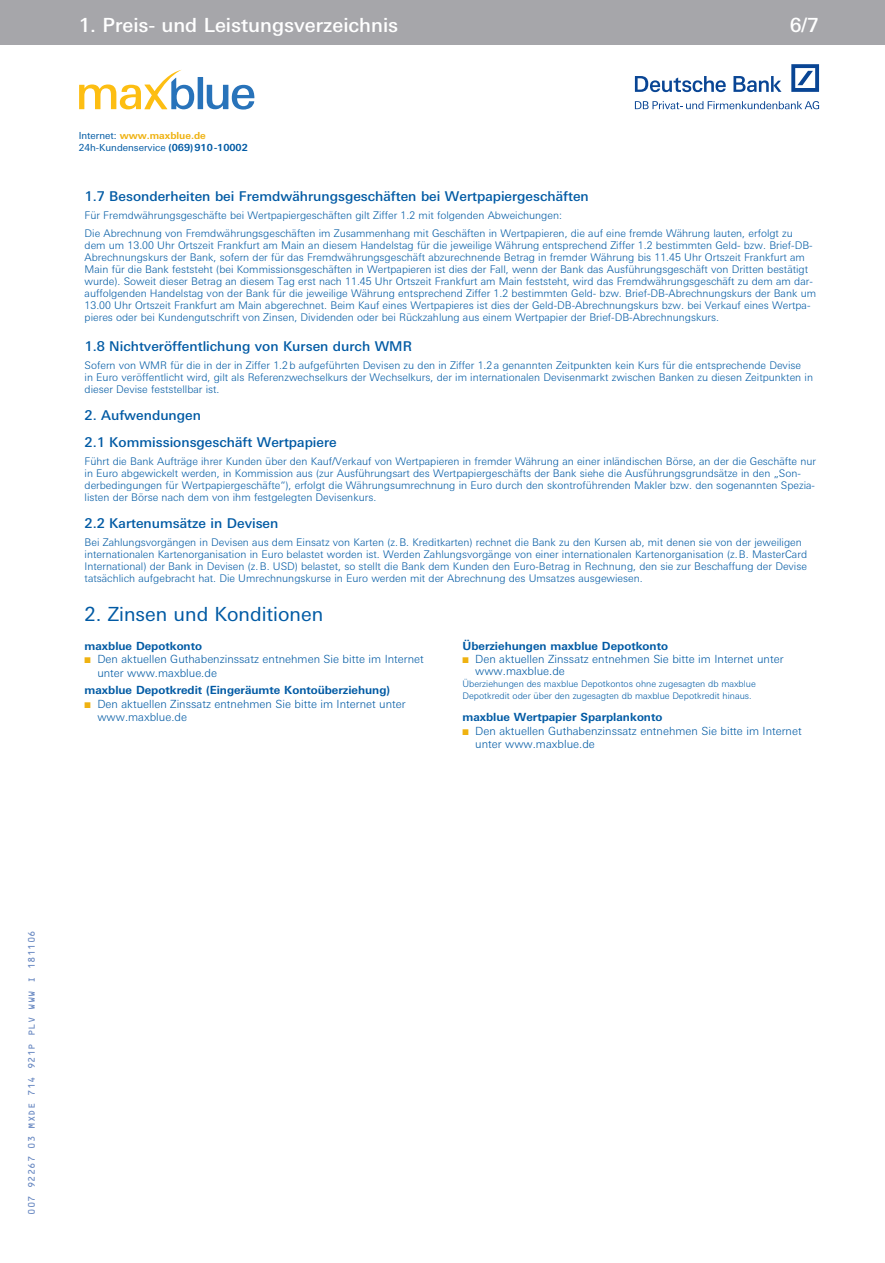
<style>
.page{position:relative;width:885px;height:1263px;background:#fff}
.page>*{position:absolute;margin:0;border:0;box-sizing:border-box;transform-origin:0 0}
.t1{font:500 19.5px "Deu Ba Univers";color:#fff}
.t2{font:19.5px "Deu Ba Univers";color:#015aa4}
.t3{font:500 13.5px/27px "Deu Ba Univers";color:#015aa4}
.t4{font:300 11.25px/13.5px "Deu Ba Univers";color:#015aa4}
.t5{font:700 11.25px "Deu Ba Univers";color:#015aa4}
.t6{font:300 10.5px/12px "Deu Ba Univers";color:#015aa4}
.t7{font:9.75px/12px "Deu Ba Univers";color:#015aa4}
.t8{font:300 9px/12px "Deu Ba Univers";color:#015aa4}
.t9{font:9px "OCRB";color:#6787c1}
.s1{font-weight:700;color:#efb211}
.s2{font-weight:700}
.s3{color:#efb211}
</style>
<div class="page">
<div style="left:0;top:0;width:884px;height:45px;background:#a6a6aa"></div>
<svg style="left:79px;top:70px;width:175px;height:40px"></svg>
<svg style="left:791px;top:64px;width:28px;height:28px"></svg>
<svg style="left:634px;top:76px;width:91px;height:16px"></svg>
<svg style="left:733px;top:76px;width:48px;height:16px"></svg>
<svg style="left:634px;top:101px;width:185px;height:8px"></svg>
<h1 class="t1" style="left:79px;top:14px;width:321px">1. Preis- und Leistungsverzeichnis</h1>
<h1 class="t1" style="left:789px;top:14px;width:30px">6 7</h1>
<h1 class="t1" style="left:790px;top:14px;width:30px">1/3</h1>
<p class="t7" style="left:79px;top:129px;width:171px">Internet: <span class="s1">www.maxblue.de<br></span>24h-Kundenservice <span class="s2">(069) 910 -10002</span></p>
<p class="t3" style="left:85px;top:183px;width:505px">1.7 Besonderheiten bei Fremdwährungsgeschäften bei Wertpapiergeschäften</p>
<p class="t6" style="left:85px;top:206px;width:709px;line-height:18px">Für Fremdwährungsgeschäfte bei Wertpapiergeschäften gilt Ziffer 1.2 mit folgenden Abweichungen:<br>Die Abrechnung von Fremdwährungsgeschäften im Zusammenhang mit Geschäften in Wertpapieren, die auf eine fremde Währung lauten, erfolgt zu</p>
<p class="t6" style="left:85px;top:239px;width:733px">dem um 13.00 Uhr Ortszeit Frankfurt am Main an diesem Handelstag für die jeweilige Währung entsprechend Ziffer 1.2 bestimmten Geld- bzw. Brief-DB-Abrechnungskurs der Bank, sofern der für das Fremdwährungsgeschäft abzurechnende Betrag in fremder Währung bis 11.45 Uhr Ortszeit Frankfurt am Main für die Bank feststeht (bei Kommissionsgeschäften in Wertpapieren ist dies der Fall, wenn der Bank das Ausführungsgeschäft von Dritten bestätigt wurde). Soweit dieser Betrag an diesem Tag erst nach 11.45 Uhr Ortszeit Frankfurt am Main feststeht, wird das Fremdwährungsgeschäft zu dem am dar&shy;auffolgenden Handelstag von der Bank für die jeweilige Währung entsprechend Ziffer 1.2 bestimmten Geld- bzw. Brief-DB-Abrechnungskurs der Bank um 13.00 Uhr Ortszeit Frankfurt am Main abgerechnet. Beim Kauf eines Wertpapieres ist dies der Geld-DB-Abrechnungskurs bzw. bei Verkauf eines Wertpa&shy;pieres oder bei Kundengutschrift von Zinsen, Dividenden oder bei Rückzahlung aus einem Wertpapier der Brief-DB-Abrechnungskurs.</p>
<p class="t3" style="left:85px;top:333px;width:329px">1.8 Nichtveröffentlichung von Kursen durch WMR</p>
<p class="t6" style="left:85px;top:359px;width:729px">Sofern von WMR für die in der in Ziffer 1.2b aufgeführten Devisen zu den in Ziffer 1.2a genannten Zeitpunkten kein Kurs für die entsprechende Devise<br>in Euro veröffentlicht wird, gilt als Referenzwechselkurs der Wechselkurs, der im internationalen Devisenmarkt zwischen Banken zu diesen Zeitpunkten in dieser Devise feststellbar ist.</p>
<p class="t3" style="left:85px;top:402px;width:254px">2. Aufwendungen<br>2.1 Kommissionsgeschäft Wertpapiere</p>
<p class="t6" style="left:85px;top:455px;width:733px">Führt die Bank Aufträge ihrer Kunden über den Kauf/Verkauf von Wertpapieren in fremder Währung an einer inländischen Börse, an der die Geschäfte nur in Euro abgewickelt werden, in Kommission aus (zur Ausführungsart des Wertpapiergeschäfts der Bank siehe die Ausführungsgrundsätze in den „Son&shy;derbedingungen für Wertpapiergeschäfte“), erfolgt die Währungsumrechnung in Euro durch den skontroführenden Makler bzw. den sogenannten Spezia&shy;listen der Börse nach dem von ihm festgelegten Devisenkurs.</p>
<p class="t3" style="left:85px;top:510px;width:195px">2.2 Kartenumsätze in Devisen</p>
<p class="t6" style="left:85px;top:536px;width:724px">Bei Zahlungsvorgängen in Devisen aus dem Einsatz von Karten (z.B. Kreditkarten) rechnet die Bank zu den Kursen ab, mit denen sie von der jeweiligen internationalen Kartenorganisation in Euro belastet worden ist. Werden Zahlungsvorgänge von einer internationalen Kartenorganisation (z.B. MasterCard International) der Bank in Devisen (z.B. USD) belastet, so stellt die Bank dem Kunden den Euro-Betrag in Rechnung, den sie zur Beschaffung der Devise tatsächlich aufgebracht hat. Die Umrechnungskurse in Euro werden mit der Abrechnung des Umsatzes ausgewiesen.</p>
<h1 class="t2" style="left:85px;top:603px;width:240px">2. Zinsen und Konditionen</h1>
<p class="t5" style="left:85px;top:639px;width:119px">maxblue Depotkonto</p>
<p class="t4" style="left:97px;top:652px;width:328px;text-indent:-13px"><span class="s3">■</span> Den aktuellen Guthabenzinssatz entnehmen Sie bitte im Internet unter www.maxblue.de</p>
<p class="t5" style="left:85px;top:683px;width:307px">maxblue Depotkredit (Eingeräumte Kontoüberziehung)</p>
<p class="t4" style="left:97px;top:697px;width:310px;text-indent:-13px"><span class="s3">■</span> Den aktuellen Zinssatz entnehmen Sie bitte im Internet unter www.maxblue.de</p>
<p class="t5" style="left:462px;top:639px;width:207px">Überziehungen maxblue Depotkonto</p>
<p class="t4" style="left:475px;top:653px;width:310px;line-height:12px;text-indent:-13px"><span class="s3">■</span> Den aktuellen Zinssatz entnehmen Sie bitte im Internet unter www.maxblue.de</p>
<p class="t8" style="left:462px;top:678px;width:295px">Überziehungen des maxblue Depotkontos ohne zugesagten db maxblue<br>Depotkredit oder über den zugesagten db maxblue Depotkredit hinaus.</p>
<p class="t5" style="left:462px;top:710px;width:201px">maxblue Wertpapier Sparplankonto</p>
<p class="t4" style="left:475px;top:724px;width:328px;text-indent:-13px"><span class="s3">■</span> Den aktuellen Guthabenzinssatz entnehmen Sie bitte im Internet unter www.maxblue.de</p>
<p class="t9" style="left:27px;top:1215px;width:286px;rotate:-90deg">007 92267 03 MXDE 714 921P PLV WWW I 181106</p>
</div>
